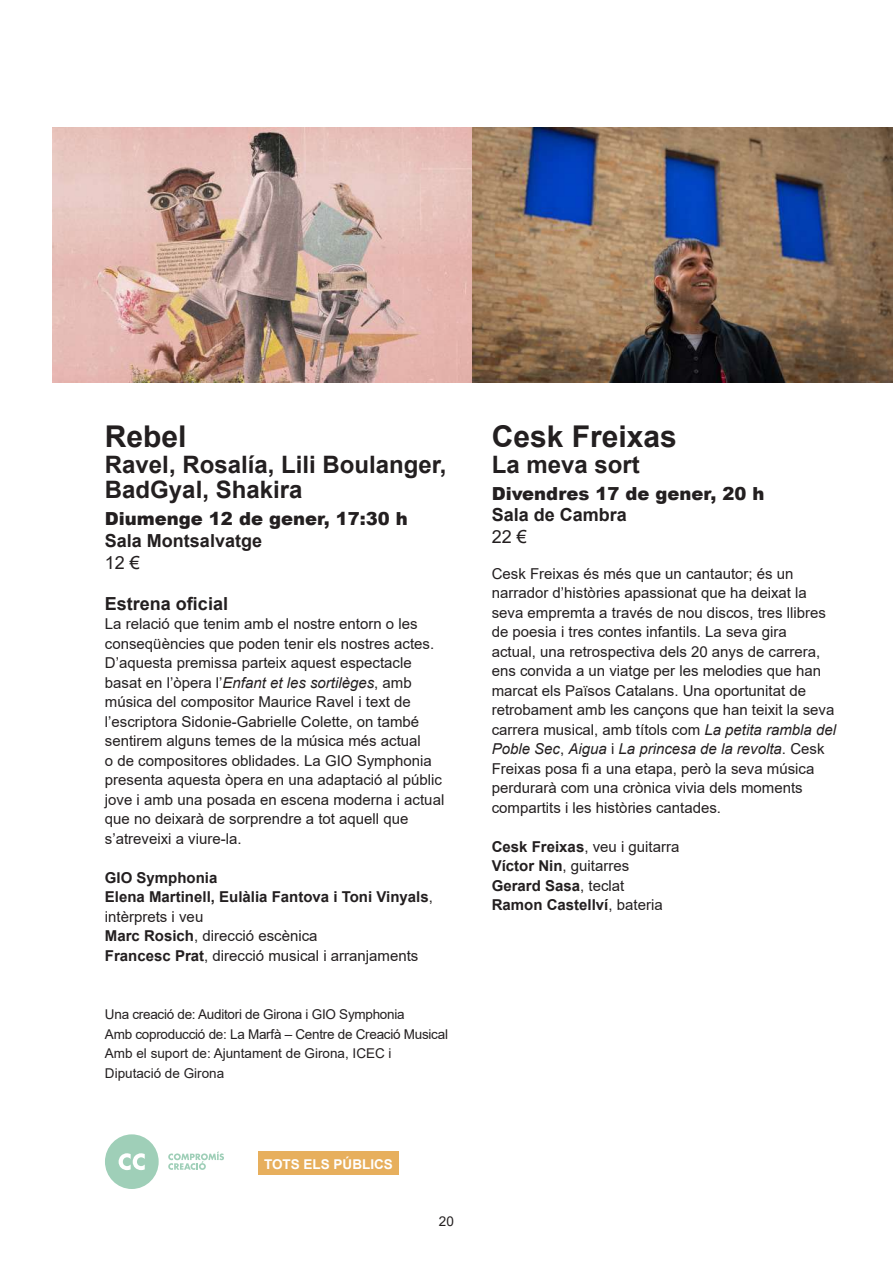
<style>
.page{position:relative;width:893px;height:1263px;background:#fff}
.page>*{position:absolute;margin:0;border:0;box-sizing:border-box;transform-origin:0 0}
.t1{font:700 30px "Arial";color:#231f20}
.t2{font:700 24px/25.5px "Arial";color:#231f20}
.t3{font:900 18px "Arial";color:#231f20}
.t4{font:700 18px "Arial";color:#231f20}
.t5{font:18px "Arial";color:#231f20}
.t6{font:15px/19.5px "Arial";color:#231f20}
.t7{font:700 15px/19.5px "Arial";color:#231f20}
.t8{font:13.5px/19.5px "Arial";letter-spacing:-.02em;color:#231f20}
.t9{font:700 13.5px "Arial";color:#fff}
.s1{font-style:italic}
.s2{font-weight:400}
</style>
<div class="page">
<img style="left:52px;top:128px;width:841px;height:255px">
<div style="left:258px;top:1151px;width:141px;height:24px;background:#e7af5d"></div>
<svg style="left:105px;top:1134px;width:54px;height:55px"></svg>
<svg style="left:168px;top:1151px;width:56px;height:19px"></svg>
<h1 class="t1" style="left:105px;top:416px;width:83px">Rebel</h1>
<h2 class="t2" style="left:105px;top:452px;width:343px">Ravel, Rosalía, Lili Boulanger,<br>BadGyal, Shakira</h2>
<p class="t3" style="left:105px;top:506px;width:304px">Diumenge 12 de gener, 17:30 h</p>
<p class="t4" style="left:105px;top:528px;width:159px">Sala Montsalvatge</p>
<p class="t5" style="left:105px;top:550px;width:37px">12 €</p>
<p class="t4" style="left:105px;top:591px;width:125px">Estrena oficial</p>
<p class="t6" style="left:105px;top:614px;width:341px">La relació que tenim amb el nostre entorn o les conseqüències que poden tenir els nostres actes.<br>D’aquesta premissa parteix aquest espectacle basat en l’òpera l’<span class="s1">Enfant et les sortilèges</span>, amb música del compositor Maurice Ravel i text de l’escriptora Sidonie-Gabrielle Colette, on també sentirem alguns temes de la música més actual<br>o de compositores oblidades. La GIO Symphonia presenta aquesta òpera en una adaptació al públic jove i amb una posada en escena moderna i actual que no deixarà de sorprendre a tot aquell que s’atreveixi a viure-la.</p>
<p class="t7" style="left:105px;top:868px;width:329px">GIO Symphonia<br>Elena Martinell, Eulàlia Fantova i Toni Vinyals<span class="s2">, intèrprets i veu<br></span>Marc Rosich<span class="s2">, direcció escènica<br></span>Francesc Prat<span class="s2">, direcció musical i arranjaments</span></p>
<p class="t8" style="left:105px;top:1004px;width:345px">Una creació de: Auditori de Girona i GIO Symphonia<br>Amb coproducció de: La Marfà – Centre de Creació Musical Amb el suport de: Ajuntament de Girona, ICEC i Diputació de Girona</p>
<p class="t9" style="left:264px;top:1154px;width:130px">TOTS ELS PÚBLICS</p>
<p class="t8" style="left:439px;top:1212px;width:17px">20</p>
<h1 class="t1" style="left:492px;top:416px;width:187px">Cesk Freixas</h1>
<h2 class="t2" style="left:492px;top:452px;width:150px">La meva sort</h2>
<p class="t3" style="left:492px;top:480px;width:274px">Divendres 17 de gener, 20 h</p>
<p class="t4" style="left:492px;top:502px;width:137px">Sala de Cambra</p>
<p class="t5" style="left:492px;top:524px;width:37px">22 €</p>
<p class="t6" style="left:492px;top:564px;width:346px">Cesk Freixas és més que un cantautor; és un narrador d’històries apassionat que ha deixat la seva empremta a través de nou discos, tres llibres de poesia i tres contes infantils. La seva gira<br>actual, una retrospectiva dels 20 anys de carrera, ens convida a un viatge per les melodies que han marcat els Països Catalans. Una oportunitat de retrobament amb les cançons que han teixit la seva carrera musical, amb títols com <span class="s1">La petita rambla del Poble Sec</span>, <span class="s1">Aigua</span> i <span class="s1">La princesa de la revolta</span>. Cesk Freixas posa fi a una etapa, però la seva música perdurarà com una crònica vivia dels moments compartits i les històries cantades.</p>
<p class="t7" style="left:492px;top:837px;width:189px">Cesk Freixas<span class="s2">, veu i guitarra<br></span>Víctor Nin<span class="s2">, guitarres<br></span>Gerard Sasa<span class="s2">, teclat<br></span>Ramon Castellví<span class="s2">, bateria</span></p>
</div>
